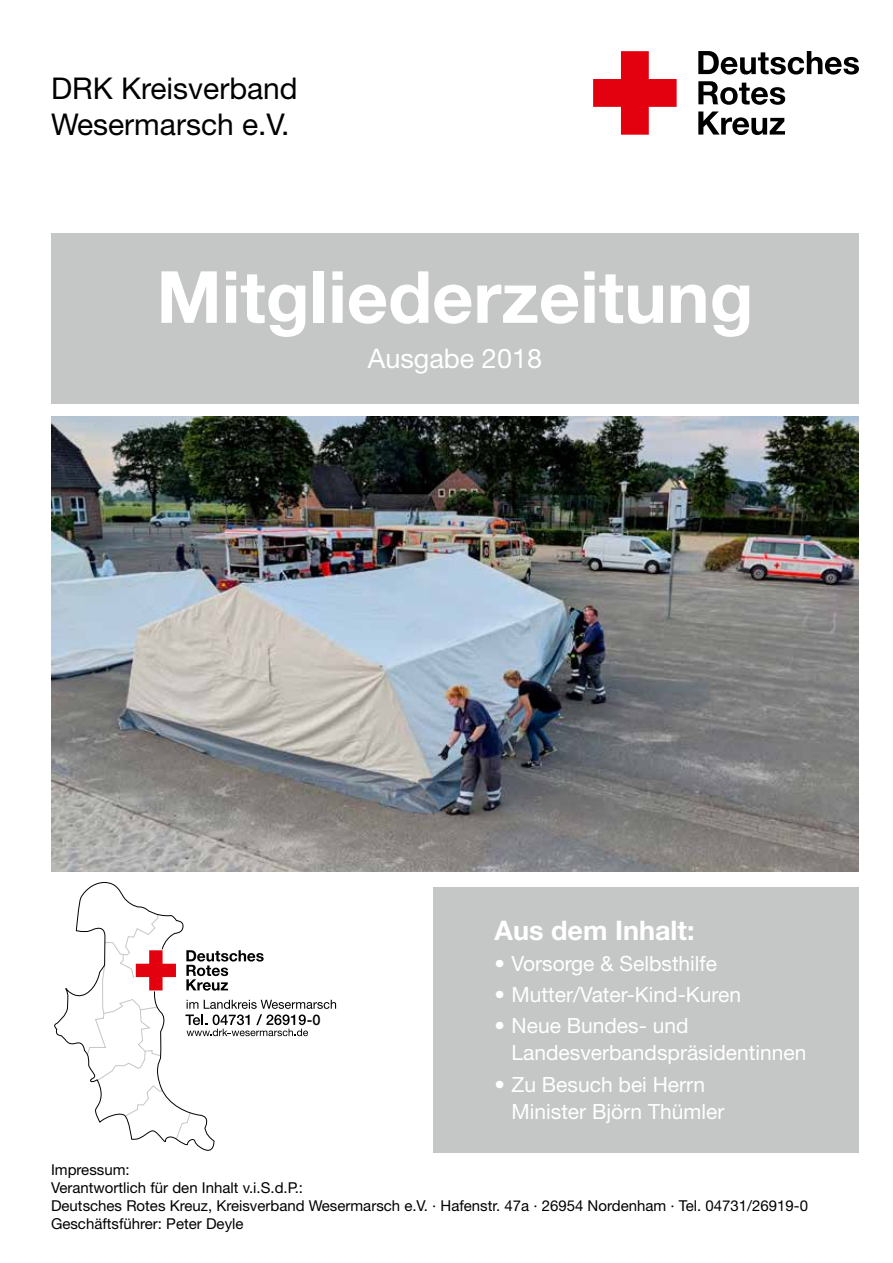
<style>
.page{position:relative;width:893px;height:1263px;background:#fff}
.page>*{position:absolute;margin:0;border:0;box-sizing:border-box;transform-origin:0 0}
.t1{font:700 72px "Helvetica Neue";color:#fff}
.t2{font:30px/36px "Helvetica Neue";color:#000}
.t3{font:700 27px "Helvetica Neue";color:#fff}
.t4{font:27px "Helvetica Neue";color:#fff}
.t5{font:21px/27px "Helvetica Neue";color:#fff}
.t6{font:15px/18px "Helvetica Neue";color:#000}
.t7{font:500 14.55px "Helvetica Neue";color:#000}
</style>
<div class="page">
<div style="left:51px;top:234px;width:808px;height:170px;background:#c5c6c6"></div>
<div style="left:434px;top:887px;width:425px;height:265px;background:#c5c6c6"></div>
<svg style="left:593px;top:51px;width:84px;height:84px"></svg>
<svg style="left:698px;top:51px;width:161px;height:24px"></svg>
<svg style="left:698px;top:81px;width:87px;height:24px"></svg>
<svg style="left:698px;top:111px;width:87px;height:24px"></svg>
<img style="left:51px;top:417px;width:808px;height:455px">
<svg style="left:54px;top:882px;width:282px;height:269px"></svg>
<h2 class="t2" style="left:51px;top:70px;width:248px">DRK Kreisverband<br>Wesermarsch e.V.</h2>
<h1 class="t1" style="left:156px;top:253px;width:599px">Mitgliederzeitung</h1>
<h3 class="t4" style="left:368px;top:342px;width:176px">Ausgabe 2018</h3>
<p class="t7" style="left:307px;top:1011px;width:15px">-0</p>
<h3 class="t3" style="left:495px;top:913px;width:201px">Aus dem Inhalt:</h3>
<h3 class="t5" style="left:495px;top:949px;width:224px">• Vorsorge &amp; Selbsthilfe</h3>
<h3 class="t5" style="left:495px;top:981px;width:248px">• Mutter/Vater-Kind-Kuren</h3>
<h3 class="t5" style="left:512px;top:1012px;width:296px;text-indent:-17px">• Neue Bundes- und<br>Landesverbandspräsidentinnen</h3>
<h3 class="t5" style="left:512px;top:1070px;width:214px;text-indent:-17px">• Zu Besuch bei Herrn<br>Minister Björn Thümler</h3>
<p class="t6" style="left:51px;top:1160px;width:758px">Impressum:<br>Verantwortlich für den Inhalt v.i.S.d.P.:<br>Deutsches Rotes Kreuz, Kreisverband Wesermarsch e.V. · Hafenstr. 47a · 26954 Nordenham · Tel. 04731/26919-0<br>Geschäftsführer: Peter Deyle</p>
</div>
